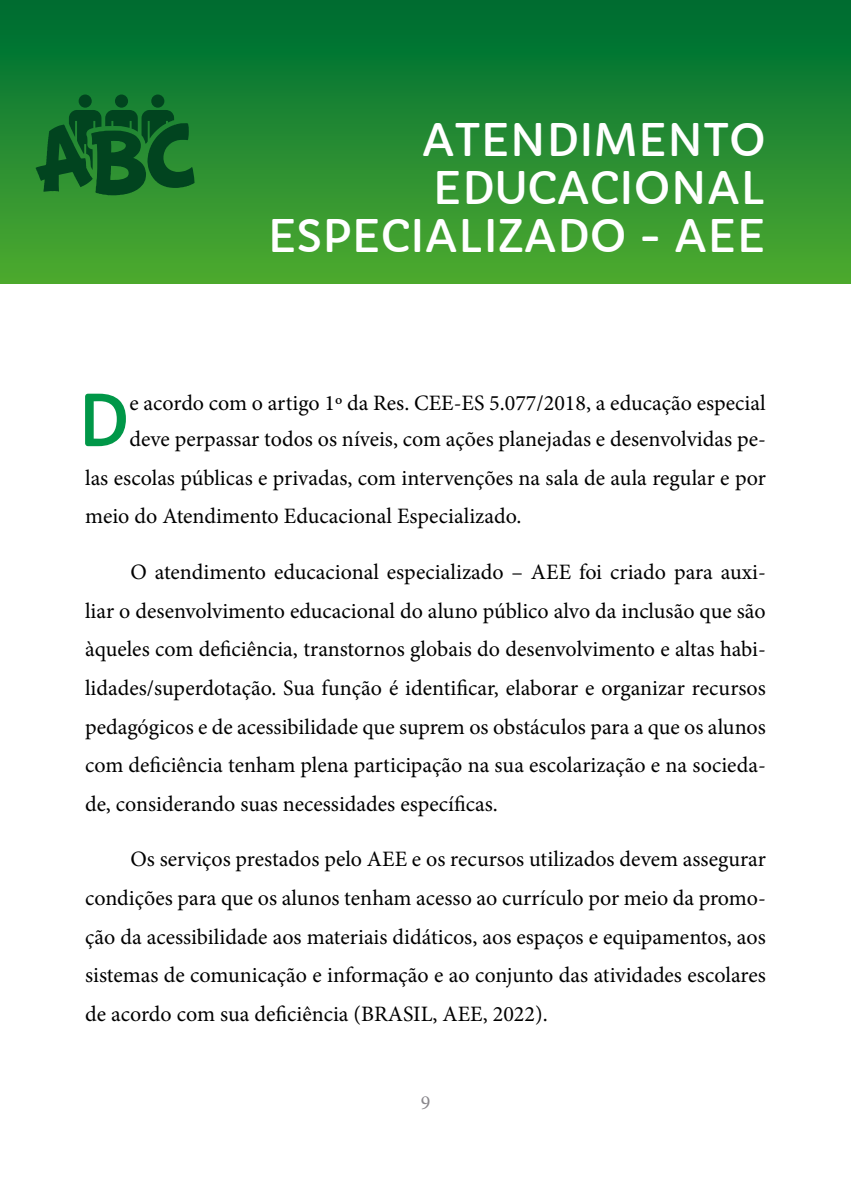
<style>
.page{position:relative;width:851px;height:1191px;background:#fff}
.page>*{position:absolute;margin:0;border:0;box-sizing:border-box;transform-origin:0 0}
.t1{font:70px "Capriola";color:#009748}
.t2{font:44px/48px "Capriola";color:#fff;text-align:right}
.t3{font:22px/38.6px "Minion Pro";color:#000}
.t4{font:20px "Minion Pro";color:#89878c}
</style>
<div class="page">
<div style="left:0;top:0;width:850px;height:283px;background:linear-gradient(to bottom,#006b33,#4faa30)"></div>
<svg style="left:35px;top:94px;width:159px;height:101px;background:#126628"></svg>
<h2 class="t2" style="left:267px;top:117px;width:500px">ATENDIMENTO<br>EDUCACIONAL<br>ESPECIALIZADO - AEE</h2>
<h1 class="t1" style="left:77px;top:378px;width:54px">D</h1>
<p class="t3" style="left:129px;top:385px;width:638px;line-height:36px">e acordo com o artigo 1º da Res. CEE-ES 5.077/2018, a educação especial deve perpassar todos os níveis, com ações planejadas e desenvolvidas pe-</p>
<p class="t3" style="left:85px;top:458px;width:682px">las escolas públicas e privadas, com intervenções na sala de aula regular e por meio do Atendimento Educacional Especializado.</p>
<p class="t3" style="left:85px;top:553px;width:682px;text-align:justify;text-indent:45px">O atendimento educacional especializado – AEE foi criado para auxi&shy;liar o desenvolvimento educacional do aluno público alvo da inclusão que são àqueles com deficiência, transtornos globais do desenvolvimento e altas habi&shy;lidades/superdotação. Sua função é identificar, elaborar e organizar recursos pedagógicos e de acessibilidade que suprem os obstáculos para a que os alunos com deficiência tenham plena participação na sua escolarização e na socieda&shy;de, considerando suas necessidades específicas.</p>
<p class="t3" style="left:85px;top:840px;width:682px;text-align:justify;text-indent:45px">Os serviços prestados pelo AEE e os recursos utilizados devem assegurar condições para que os alunos tenham acesso ao currículo por meio da promo&shy;ção da acessibilidade aos materiais didáticos, aos espaços e equipamentos, aos sistemas de comunicação e informação e ao conjunto das atividades escolares de acordo com sua deficiência (BRASIL, AEE, 2022).</p>
<p class="t4" style="left:420px;top:1088px;width:11px">9</p>
</div>
